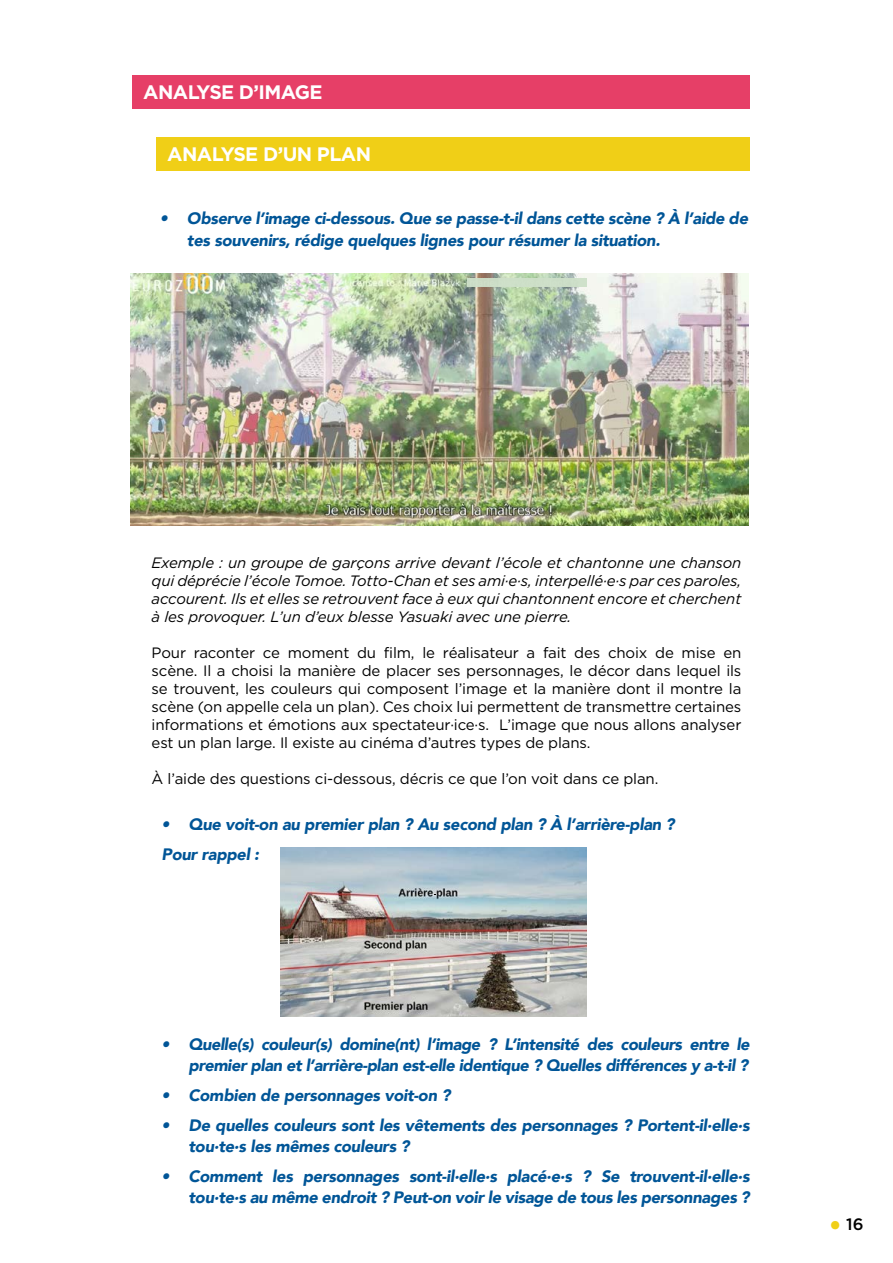
<style>
.page{position:relative;width:893px;height:1263px;background:#fff}
.page>*{position:absolute;margin:0;border:0;box-sizing:border-box;transform-origin:0 0}
.t1{font:700 19.5px "Gotham";letter-spacing:-.03em;color:#fff}
.t2{font:italic 900 16.5px/21px "Avenir";letter-spacing:-.02em;color:#005597}
.t3{font:500 16.5px "Gotham";color:#000}
.t4{font:15px/18px "Gotham";letter-spacing:-.01em;color:#000;text-align:justify}
.t5{font:italic 15px/18px "Gotham";letter-spacing:-.01em;color:#000;text-align:justify}
.s1{font-family:"Minion Pro";font-weight:400;font-size:31.5px;color:#f0cf17}
</style>
<div class="page">
<div style="left:132px;top:75px;width:618px;height:34px;background:#e63f67"></div>
<div style="left:156px;top:137px;width:594px;height:34px;background:#f0cf17"></div>
<img style="left:130px;top:273px;width:618px;height:252px">
<img style="left:281px;top:848px;width:306px;height:168px">
<div style="left:468px;top:279px;width:119px;height:8px;background:#cee0c9"></div>
<p class="t1" style="left:143px;top:81px;width:181px">ANALYSE D’IMAGE</p>
<p class="t1" style="left:167px;top:143px;width:205px">ANALYSE D’UN PLAN</p>
<p class="t2" style="left:187px;top:206px;width:563px;line-height:22.5px;text-indent:-27px">• Observe l’image ci-dessous. Que se passe-t-il dans cette scène ? À l’aide de tes souvenirs, rédige quelques lignes pour résumer la situation.</p>
<p class="t5" style="left:152px;top:554px;width:591px">Exemple : un groupe de garçons arrive devant l’école et chantonne une chanson qui déprécie l’école Tomoe. Totto-Chan et ses ami·e·s, interpellé·e·s par ces paroles, accourent. Ils et elles se retrouvent face à eux qui chantonnent encore et cherchent à les provoquer. L’un d’eux blesse Yasuaki avec une pierre.</p>
<p class="t4" style="left:152px;top:643px;width:591px">Pour raconter ce moment du film, le réalisateur a fait des choix de mise en scène. Il a choisi la manière de placer ses personnages, le décor dans lequel ils se trouvent, les couleurs qui composent l’image et la manière dont il montre la scène (on appelle cela un plan). Ces choix lui permettent de transmettre certaines informations et émotions aux spectateur·ice·s. L’image que nous allons analyser est un plan large. Il existe au cinéma d’autres types de plans.</p>
<p class="t4" style="left:152px;top:769px;width:508px">À l’aide des questions ci-dessous, décris ce que l’on voit dans ce plan.</p>
<p class="t2" style="left:162px;top:809px;width:515px;line-height:30px">• Que voit-on au premier plan ? Au second plan ? À l’arrière-plan ?<br>Pour rappel :</p>
<p class="t2" style="left:162px;top:1034px;width:590px;text-align:right">• Quelle(s) couleur(s) domine(nt) l’image ? L’intensité des couleurs entre le premier plan et l’arrière-plan est-elle identique ? Quelles différences y a-t-il ?</p>
<p class="t2" style="left:162px;top:1085px;width:290px">• Combien de personnages voit-on ?</p>
<p class="t2" style="left:189px;top:1115px;width:563px;text-indent:-27px">• De quelles couleurs sont les vêtements des personnages ? Portent-il·elle·s tou·te·s les mêmes couleurs ?</p>
<p class="t2" style="left:162px;top:1166px;width:590px;text-align:right">• Comment les personnages sont-il·elle·s placé·e·s ? Se trouvent-il·elle·s tou·te·s au même endroit ? Peut-on voir le visage de tous les personnages ?</p>
<p class="t3" style="left:829px;top:1215px;width:36px"><span class="s1">•</span> 16</p>
</div>
